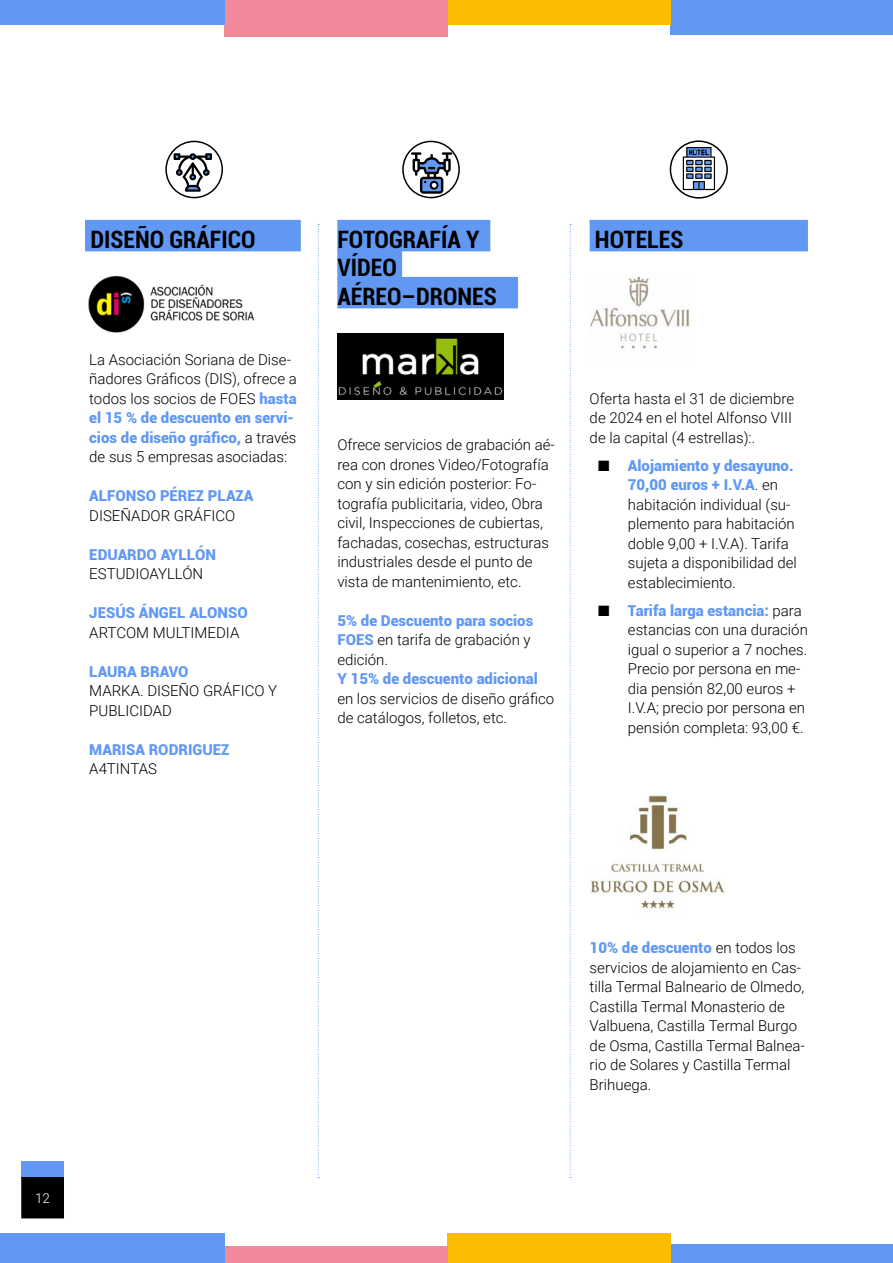
<style>
.page{position:relative;width:893px;height:1263px;background:#fff}
.page>*{position:absolute;margin:0;border:0;box-sizing:border-box;transform-origin:0 0}
.t1{font:700 condensed 24px/28.5px "Roboto";color:#000}
.t2{font:300 15px/19.5px "Roboto";color:#000}
.t3{font:900 15px "Roboto";color:#6198f3}
.t4{font:300 13.5px "Roboto";color:#fff}
.s1{font-weight:900;color:#6198f3}
</style>
<div class="page">
<div style="left:21px;top:1161px;width:43px;height:17px;background:#6198f3"></div>
<div style="left:22px;top:1178px;width:41px;height:40px;background:#000"></div>
<div style="left:21px;top:1177px;width:43px;height:41px;border:1px solid #000"></div>
<div style="left:85px;top:220px;width:216px;height:31px;background:#6198f3"></div>
<div style="left:337px;top:220px;width:153px;height:31px;background:#6198f3"></div>
<div style="left:337px;top:248px;width:65px;height:32px;background:#6198f3"></div>
<div style="left:337px;top:277px;width:181px;height:31px;background:#6198f3"></div>
<img style="left:337px;top:333px;width:167px;height:67px">
<div style="left:590px;top:220px;width:218px;height:31px;background:#6198f3"></div>
<img style="left:590px;top:276px;width:100px;height:73px">
<svg style="left:318px;top:224px;width:1px;height:954px"></svg>
<svg style="left:570px;top:224px;width:1px;height:954px"></svg>
<img style="left:590px;top:794px;width:135px;height:118px">
<div style="left:671px;top:0;width:222px;height:35px;background:#6198f3"></div>
<div style="left:671px;top:1244px;width:222px;height:19px;background:#6198f3"></div>
<div style="left:448px;top:0;width:223px;height:24px;background:#fcbd00"></div>
<div style="left:448px;top:1234px;width:223px;height:29px;background:#fcbd00"></div>
<div style="left:225px;top:0;width:223px;height:37px;background:#f08a9a"></div>
<div style="left:225px;top:1247px;width:223px;height:16px;background:#f08a9a"></div>
<div style="left:0;top:0;width:225px;height:24px;background:#6198f3"></div>
<div style="left:0;top:1234px;width:225px;height:29px;background:#6198f3"></div>
<img style="left:88px;top:275px;width:167px;height:58px">
<div style="left:165px;top:141px;width:58px;height:57px;border:2px solid #000;border-radius:50%"></div>
<svg style="left:174px;top:153px;width:38px;height:39px"></svg>
<div style="left:402px;top:141px;width:58px;height:57px;border:2px solid #000;border-radius:50%"></div>
<svg style="left:411px;top:152px;width:41px;height:42px"></svg>
<div style="left:670px;top:140px;width:58px;height:59px;border:2px solid #000;border-radius:50%"></div>
<svg style="left:683px;top:147px;width:32px;height:43px"></svg>
<h1 class="t1" style="left:90px;top:224px;width:167px">DISEÑO GRÁFICO</h1>
<p class="t2" style="left:89px;top:349px;width:209px">La Asociación Soriana de Dise&shy;ñadores Gráficos (DIS), ofrece a todos los socios de FOES <span class="s1">hasta el 15 % de descuento en servi&shy;cios de diseño gráfico,</span> a través de sus 5 empresas asociadas:</p>
<p class="t3" style="left:89px;top:485px;width:166px">ALFONSO PÉREZ PLAZA</p>
<p class="t2" style="left:89px;top:505px;width:148px">DISEÑADOR GRÁFICO</p>
<p class="t3" style="left:89px;top:544px;width:128px">EDUARDO AYLLÓN</p>
<p class="t2" style="left:89px;top:563px;width:115px">ESTUDIOAYLLÓN</p>
<p class="t3" style="left:89px;top:602px;width:160px">JESÚS ÁNGEL ALONSO</p>
<p class="t2" style="left:89px;top:622px;width:152px">ARTCOM MULTIMEDIA</p>
<p class="t3" style="left:89px;top:661px;width:101px">LAURA BRAVO</p>
<p class="t2" style="left:89px;top:680px;width:189px">MARKA. DISEÑO GRÁFICO Y<br>PUBLICIDAD</p>
<p class="t3" style="left:89px;top:739px;width:142px">MARISA RODRIGUEZ</p>
<p class="t2" style="left:89px;top:758px;width:69px">A4TINTAS</p>
<h1 class="t1" style="left:337px;top:224px;width:161px">FOTOGRAFÍA Y<br>VÍDEO<br>AÉREO–DRONES</h1>
<p class="t2" style="left:337px;top:434px;width:219px">Ofrece servicios de grabación aé&shy;rea con drones Video/Fotografía con y sin edición posterior: Fo&shy;tografía publicitaria, video, Obra civil, Inspecciones de cubiertas, fachadas, cosechas, estructuras industriales desde el punto de vista de mantenimiento, etc.</p>
<p class="t2" style="left:337px;top:610px;width:198px"><span class="s1">5% de Descuento para socios<br>FOES</span> en tarifa de grabación y edición.</p>
<p class="t3" style="left:337px;top:668px;width:202px">Y 15% de descuento adicional</p>
<p class="t2" style="left:337px;top:688px;width:218px">en los servicios de diseño gráfico de catálogos, folletos, etc.</p>
<h1 class="t1" style="left:595px;top:224px;width:90px">HOTELES</h1>
<p class="t2" style="left:590px;top:388px;width:206px">Oferta hasta el 31 de diciembre de 2024 en el hotel Alfonso VIII de la capital (4 estrellas):.</p>
<p class="t2" style="left:628px;top:455px;width:170px;text-indent:-30px">■ <span class="s1">Alojamiento y desayuno.<br>70,00 euros + I.V.A</span>. en habitación individual (su&shy;plemento para habitación doble 9,00 + I.V.A). Tarifa sujeta a disponibilidad del establecimiento.</p>
<p class="t2" style="left:628px;top:600px;width:181px;text-indent:-30px">■ <span class="s1">Tarifa larga estancia:</span> para estancias con una duración igual o superior a 7 noches.<br>Precio por persona en me&shy;dia pensión 82,00 euros +<br>I.V.A; precio por persona en pensión completa: 93,00 €.</p>
<p class="t4" style="left:35px;top:1188px;width:16px">12</p>
<p class="t2" style="left:590px;top:937px;width:217px"><span class="s1">10% de descuento</span> en todos los servicios de alojamiento en Cas&shy;tilla Termal Balneario de Olmedo,<br>Castilla Termal Monasterio de<br>Valbuena, Castilla Termal Burgo de Osma, Castilla Termal Balnea&shy;rio de Solares y Castilla Termal<br>Brihuega.</p>
</div>
